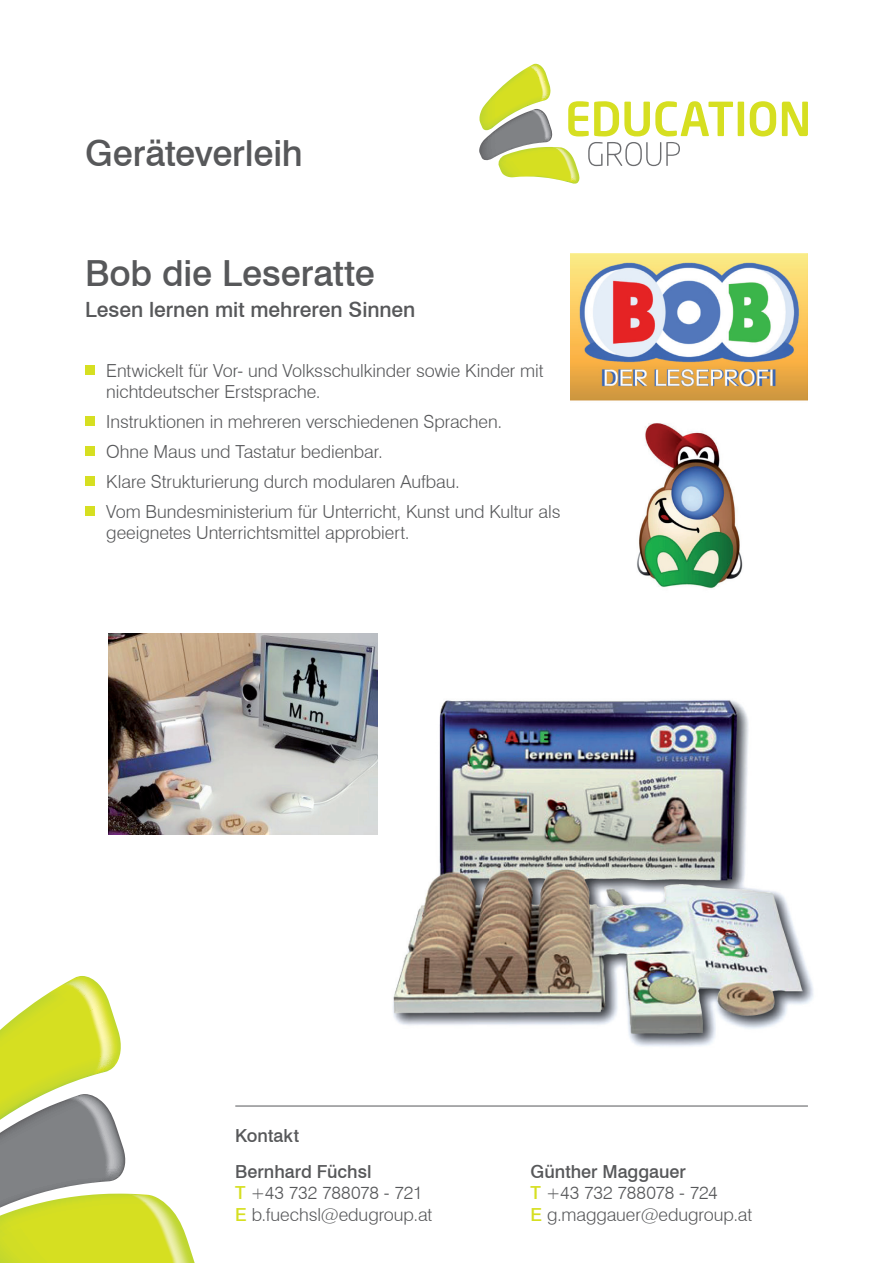
<style>
.page{position:relative;width:893px;height:1263px;background:#fff}
.page>*{position:absolute;margin:0;border:0;box-sizing:border-box;transform-origin:0 0}
.t1{font:500 36px "Swiss 721 BT";letter-spacing:-.005em;color:#57585a}
.t2{font:500 21px "Swiss 721 BT";color:#57585a}
.t3{font:300 18px/21.6px "Swiss 721 BT";letter-spacing:-.005em;color:#57585a}
.t4{font:500 18px/35.5px "Swiss 721 BT";color:#57585a}
.s1{font-weight:500;color:#d6df21}
.s2{font-weight:500}
</style>
<div class="page">
<div style="left:738px;top:102px;width:6px;height:34px;background:#d6df21"></div>
<svg style="left:750px;top:101px;width:26px;height:35px"></svg>
<svg style="left:782px;top:102px;width:26px;height:34px"></svg>
<svg style="left:479px;top:64px;width:254px;height:120px"></svg>
<svg style="left:0;top:976px;width:195px;height:287px"></svg>
<hr style="left:235px;top:1106px;width:573px;height:1px;background:#57585a">
<div style="left:85px;top:366px;width:9px;height:9px;background:#d6df21"></div>
<div style="left:85px;top:417px;width:9px;height:9px;background:#d6df21"></div>
<div style="left:85px;top:447px;width:9px;height:9px;background:#d6df21"></div>
<div style="left:85px;top:477px;width:9px;height:9px;background:#d6df21"></div>
<div style="left:85px;top:507px;width:9px;height:9px;background:#d6df21"></div>
<img style="left:571px;top:253px;width:237px;height:336px">
<img style="left:393px;top:700px;width:421px;height:347px">
<img style="left:108px;top:634px;width:269px;height:201px">
<h1 class="t1" style="left:85px;top:131px;width:219px">Geräteverleih</h1>
<h1 class="t1" style="left:85px;top:251px;width:291px">Bob die Leseratte</h1>
<p class="t2" style="left:85px;top:297px;width:332px">Lesen lernen mit mehreren Sinnen</p>
<p class="t3" style="left:106px;top:360px;width:439px;line-height:21px">Entwickelt für Vor- und Volksschulkinder sowie Kinder mit nichtdeutscher Erstsprache.</p>
<p class="t3" style="left:106px;top:407px;width:456px;line-height:30px">Instruktionen in mehreren verschiedenen Sprachen.<br>Ohne Maus und Tastatur bedienbar.<br>Klare Strukturierung durch modularen Aufbau.<br>Vom Bundesministerium für Unterricht, Kunst und Kultur als</p>
<p class="t3" style="left:106px;top:522px;width:305px">geeignetes Unterrichtsmittel approbiert.</p>
<p class="t4" style="left:235px;top:1118px;width:138px">Kontakt<br>Bernhard Füchsl</p>
<p class="t3" style="left:235px;top:1182px;width:199px"><span class="s1">T</span> +43 732 788078 - 721<br><span class="s1">E</span> b.fuechsl@edugroup.at</p>
<p class="t3" style="left:531px;top:1160px;width:223px"><span class="s2">Günther Maggauer<br></span><span class="s1">T</span> +43 732 788078 - 724<br><span class="s1">E</span> g.maggauer@edugroup.at</p>
</div>
